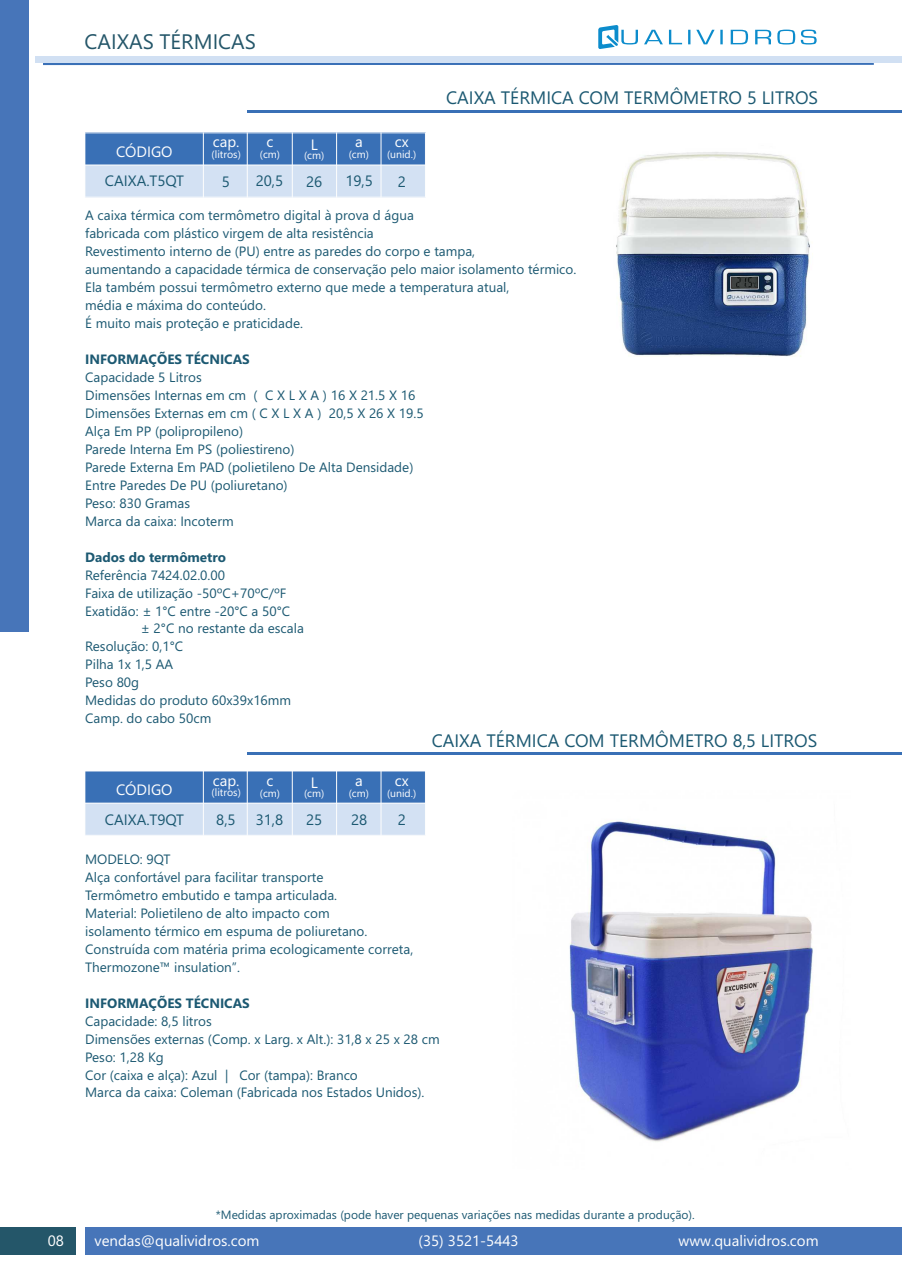
<style>
.page{position:relative;width:902px;height:1272px;background:#fff}
.page>*{position:absolute;margin:0;border:0;box-sizing:border-box;transform-origin:0 0}
.t1{font:21px "Segoe UI";color:#245669}
.t2{font:18px "Segoe UI";color:#1c5972}
.t3{font:15px "Segoe UI";color:#fefefe}
.t4{font:15px "Segoe UI";color:#1c5972}
.t5{font:13.5px/18px "Segoe UI";color:#1c5972}
.t6{font:700 13.5px "Segoe UI";color:#1c5972}
.t7{font:12px "Segoe UI";color:#1c5972}
.t8{font:10.5px "Segoe UI";color:#fefefe}
</style>
<div class="page">
<div style="left:0;top:0;width:29px;height:631px;background:#4775b9"></div>
<div style="left:85px;top:1227px;width:816px;height:27px;background:#4775b9"></div>
<div style="left:0;top:1227px;width:75px;height:27px;background:#245669"></div>
<hr style="left:247px;top:110px;width:654px;height:3px;background:#3970b6">
<div style="left:85px;top:133px;width:118px;height:32px;background:#3970b6"></div>
<div style="left:203px;top:133px;width:44px;height:32px;background:#3970b6"></div>
<div style="left:247px;top:133px;width:45px;height:32px;background:#3970b6"></div>
<div style="left:292px;top:133px;width:44px;height:32px;background:#3970b6"></div>
<div style="left:336px;top:133px;width:45px;height:32px;background:#3970b6"></div>
<div style="left:381px;top:133px;width:44px;height:32px;background:#3970b6"></div>
<div style="left:85px;top:165px;width:118px;height:32px;background:#d3e1f3"></div>
<div style="left:203px;top:165px;width:44px;height:32px;background:#d3e1f3"></div>
<div style="left:247px;top:165px;width:45px;height:32px;background:#d3e1f3"></div>
<div style="left:292px;top:165px;width:44px;height:32px;background:#d3e1f3"></div>
<div style="left:336px;top:165px;width:45px;height:32px;background:#d3e1f3"></div>
<div style="left:381px;top:165px;width:44px;height:32px;background:#d3e1f3"></div>
<hr style="left:203px;top:132px;width:1px;height:66px;background:#fefefe">
<hr style="left:247px;top:132px;width:1px;height:66px;background:#fefefe">
<hr style="left:292px;top:132px;width:1px;height:66px;background:#fefefe">
<hr style="left:336px;top:132px;width:1px;height:66px;background:#fefefe">
<hr style="left:380px;top:132px;width:1px;height:66px;background:#fefefe">
<hr style="left:84px;top:165px;width:342px;height:1px;background:#fefefe">
<svg style="left:43px;top:62px;width:830px;height:3px;background:#6e97cb"></svg>
<div style="left:35px;top:56px;width:866px;height:6px;background:#d1e0f3"></div>
<svg style="left:598px;top:25px;width:218px;height:24px"></svg>
<img style="left:616px;top:152px;width:194px;height:205px">
<hr style="left:247px;top:752px;width:654px;height:3px;background:#3970b6">
<img style="left:569px;top:820px;width:244px;height:322px">
<div style="left:85px;top:771px;width:118px;height:32px;background:#3970b6"></div>
<div style="left:203px;top:771px;width:44px;height:32px;background:#3970b6"></div>
<div style="left:247px;top:771px;width:45px;height:32px;background:#3970b6"></div>
<div style="left:292px;top:771px;width:44px;height:32px;background:#3970b6"></div>
<div style="left:336px;top:771px;width:45px;height:32px;background:#3970b6"></div>
<div style="left:381px;top:771px;width:44px;height:32px;background:#3970b6"></div>
<div style="left:85px;top:803px;width:118px;height:32px;background:#d3e1f3"></div>
<div style="left:203px;top:803px;width:44px;height:32px;background:#d3e1f3"></div>
<div style="left:247px;top:803px;width:45px;height:32px;background:#d3e1f3"></div>
<div style="left:292px;top:803px;width:44px;height:32px;background:#d3e1f3"></div>
<div style="left:336px;top:803px;width:45px;height:32px;background:#d3e1f3"></div>
<div style="left:381px;top:803px;width:44px;height:32px;background:#d3e1f3"></div>
<hr style="left:203px;top:770px;width:1px;height:65px;background:#fefefe">
<hr style="left:247px;top:770px;width:1px;height:65px;background:#fefefe">
<hr style="left:292px;top:770px;width:1px;height:65px;background:#fefefe">
<hr style="left:336px;top:770px;width:1px;height:65px;background:#fefefe">
<hr style="left:380px;top:770px;width:1px;height:65px;background:#fefefe">
<hr style="left:84px;top:834px;width:342px;height:1px;background:#fefefe">
<hr style="left:84px;top:802px;width:342px;height:1px;background:#fefefe">
<h1 class="t1" style="left:85px;top:33px;width:173px">CAIXAS TÉRMICAS</h1>
<h2 class="t2" style="left:446px;top:91px;width:373px">CAIXA TÉRMICA COM TERMÔMETRO 5 LITROS</h2>
<p class="t3" style="left:116px;top:146px;width:58px">CÓDIGO</p>
<p class="t4" style="left:105px;top:175px;width:81px">CAIXA.T5QT</p>
<p class="t3" style="left:213px;top:136px;width:28px">cap.</p>
<p class="t8" style="left:211px;top:150px;width:31px">(litros)</p>
<p class="t4" style="left:222px;top:176px;width:10px">5</p>
<p class="t3" style="left:266px;top:136px;width:8px">c</p>
<p class="t8" style="left:260px;top:150px;width:22px">(cm)</p>
<p class="t4" style="left:256px;top:175px;width:29px">20,5</p>
<p class="t3" style="left:311px;top:139px;width:9px">L</p>
<p class="t8" style="left:304px;top:151px;width:22px">(cm)</p>
<p class="t3" style="left:355px;top:136px;width:9px">a</p>
<p class="t8" style="left:349px;top:150px;width:22px">(cm)</p>
<p class="t4" style="left:306px;top:176px;width:18px">26</p>
<p class="t4" style="left:345px;top:175px;width:29px">19,5</p>
<p class="t3" style="left:395px;top:136px;width:15px">cx</p>
<p class="t8" style="left:387px;top:150px;width:31px">(unid.)</p>
<p class="t4" style="left:398px;top:176px;width:10px">2</p>
<p class="t5" style="left:85px;top:208px;width:492px">A caixa térmica com termômetro digital à prova d água<br>fabricada com plástico virgem de alta resistência<br>Revestimento interno de (PU) entre as paredes do corpo e tampa,<br>aumentando a capacidade térmica de conservação pelo maior isolamento térmico.<br>Ela também possui termômetro externo que mede a temperatura atual,<br>média e máxima do conteúdo.<br>É muito mais proteção e praticidade.</p>
<p class="t6" style="left:85px;top:354px;width:166px">INFORMAÇÕES TÉCNICAS</p>
<p class="t5" style="left:85px;top:369px;width:340px">Capacidade 5 Litros<br>Dimensões Internas em cm ( C X L X A ) 16 X 21.5 X 16<br>Dimensões Externas em cm ( C X L X A ) 20,5 X 26 X 19.5<br>Alça Em PP (polipropileno)<br>Parede Interna Em PS (poliestireno)<br>Parede Externa Em PAD (polietileno De Alta Densidade)<br>Entre Paredes De PU (poliuretano)<br>Peso: 830 Gramas<br>Marca da caixa: Incoterm</p>
<p class="t6" style="left:85px;top:552px;width:142px">Dados do termômetro</p>
<p class="t5" style="left:85px;top:567px;width:141px">Referência 7424.02.0.00</p>
<p class="t5" style="left:85px;top:585px;width:203px">Faixa de utilização -50ºC+70ºC/ºF</p>
<p class="t5" style="left:85px;top:603px;width:206px">Exatidão: ± 1°C entre -20°C a 50°C</p>
<p class="t5" style="left:141px;top:621px;width:165px">± 2°C no restante da escala</p>
<p class="t5" style="left:85px;top:639px;width:99px">Resolução: 0,1°C</p>
<p class="t5" style="left:85px;top:657px;width:90px">Pilha 1x 1,5 AA</p>
<p class="t5" style="left:85px;top:675px;width:55px">Peso 80g</p>
<p class="t5" style="left:85px;top:692px;width:207px">Medidas do produto 60x39x16mm</p>
<p class="t5" style="left:85px;top:710px;width:128px">Camp. do cabo 50cm</p>
<h2 class="t2" style="left:431px;top:733px;width:387px">CAIXA TÉRMICA COM TERMÔMETRO 8,5 LITROS</h2>
<p class="t3" style="left:311px;top:777px;width:9px">L</p>
<p class="t8" style="left:304px;top:789px;width:22px">(cm)</p>
<p class="t3" style="left:213px;top:774px;width:28px">cap.</p>
<p class="t8" style="left:211px;top:788px;width:31px">(litros)</p>
<p class="t3" style="left:266px;top:775px;width:8px">c</p>
<p class="t8" style="left:260px;top:788px;width:22px">(cm)</p>
<p class="t3" style="left:395px;top:775px;width:15px">cx</p>
<p class="t8" style="left:387px;top:789px;width:31px">(unid.)</p>
<p class="t4" style="left:398px;top:814px;width:10px">2</p>
<p class="t5" style="left:85px;top:851px;width:329px">MODELO: 9QT<br>Alça confortável para facilitar transporte<br>Termômetro embutido e tampa articulada.<br>Material: Polietileno de alto impacto com<br>isolamento térmico em espuma de poliuretano.<br>Construída com matéria prima ecologicamente correta, Thermozone™ insulation”.</p>
<p class="t6" style="left:85px;top:997px;width:166px">INFORMAÇÕES TÉCNICAS</p>
<p class="t5" style="left:85px;top:1013px;width:356px">Capacidade: 8,5 litros<br>Dimensões externas (Comp. x Larg. x Alt.): 31,8 x 25 x 28 cm Peso: 1,28 Kg<br>Cor (caixa e alça): Azul | Cor (tampa): Branco<br>Marca da caixa: Coleman (Fabricada nos Estados Unidos).</p>
<p class="t3" style="left:355px;top:775px;width:9px">a</p>
<p class="t8" style="left:349px;top:789px;width:22px">(cm)</p>
<p class="t3" style="left:116px;top:784px;width:58px">CÓDIGO</p>
<p class="t4" style="left:105px;top:814px;width:81px">CAIXA.T9QT</p>
<p class="t4" style="left:306px;top:814px;width:18px">25</p>
<p class="t4" style="left:351px;top:814px;width:18px">28</p>
<p class="t4" style="left:256px;top:814px;width:29px">31,8</p>
<p class="t4" style="left:216px;top:814px;width:21px">8,5</p>
<p class="t7" style="left:216px;top:1209px;width:480px">*Medidas aproximadas (pode haver pequenas variações nas medidas durante a produção).</p>
<p class="t3" style="left:48px;top:1235px;width:18px">08</p>
<p class="t3" style="left:94px;top:1234px;width:166px">vendas@qualividros.com</p>
<p class="t3" style="left:418px;top:1235px;width:102px">(35) 3521-5443</p>
<p class="t3" style="left:678px;top:1234px;width:141px">www.qualividros.com</p>
</div>
